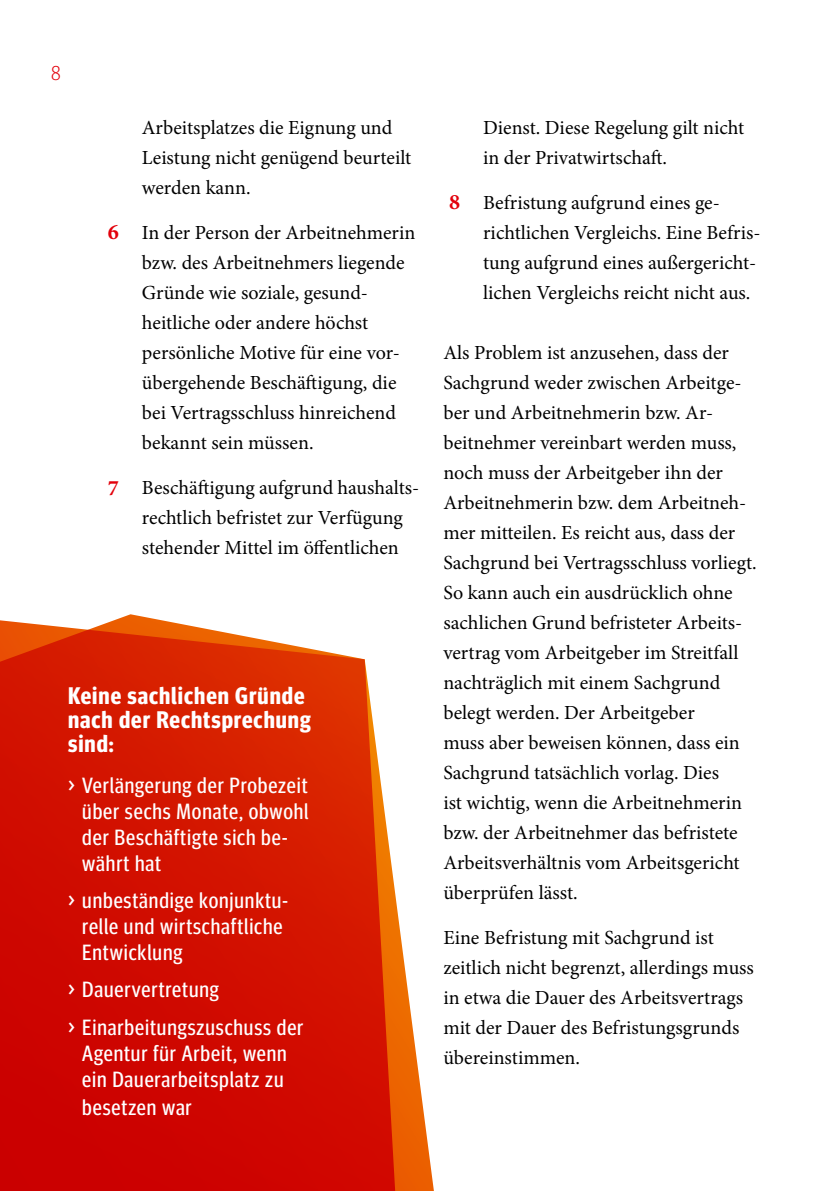
<style>
.page{position:relative;width:840px;height:1191px;background:#fff}
.page>*{position:absolute;margin:0;border:0;box-sizing:border-box;transform-origin:0 0}
.t1{font:700 24px/24px "Meta Headline Cond OT";letter-spacing:.04em;color:#fff}
.t2{font:22px/26px "Meta Headline Cond OT";letter-spacing:.04em;color:#fff}
.t3{font:700 22px "Minion Pro";color:#e3000b}
.t4{font:20px/30px "Minion Pro";color:#000}
.t5{font:300 20px "Meta Headline Cond OT";color:#e3000b}
</style>
<div class="page">
<svg style="left:0;top:614px;width:434px;height:577px;background:#d51f0c"></svg>
<p class="t5" style="left:51px;top:61px;width:11px">8</p>
<p class="t3" style="left:108px;top:217px;width:12px">6</p>
<p class="t3" style="left:108px;top:472px;width:12px">7</p>
<p class="t4" style="left:142px;top:113px;width:271px">Arbeitsplatzes die Eignung und<br>Leistung nicht genügend beurteilt werden kann.</p>
<p class="t4" style="left:142px;top:218px;width:275px">In der Person der Arbeitnehmerin bzw. des Arbeitnehmers liegende<br>Gründe wie soziale, gesund&shy;heitliche oder andere höchst persönliche Motive für eine vor&shy;übergehende Beschäftigung, die bei Vertragsschluss hinreichend bekannt sein müssen.</p>
<p class="t4" style="left:142px;top:473px;width:279px">Beschäftigung aufgrund haushalts&shy;rechtlich befristet zur Verfügung stehender Mittel im öffentlichen</p>
<p class="t1" style="left:68px;top:683px;width:244px">Keine sachlichen Gründe nach der Rechtsprechung sind:</p>
<p class="t2" style="left:82px;top:771px;width:228px;text-indent:-14px">&gt; Verlängerung der Probezeit über sechs Monate, obwohl der Beschäftigte sich be&shy;währt hat</p>
<p class="t2" style="left:82px;top:887px;width:207px;text-indent:-14px">&gt; unbeständige konjunktu&shy;relle und wirtschaftliche<br>Entwicklung</p>
<p class="t2" style="left:68px;top:970px;width:237px;line-height:37.4px">&gt; Dauervertretung<br>&gt; Einarbeitungszuschuss der</p>
<p class="t2" style="left:82px;top:1039px;width:206px">Agentur für Arbeit, wenn ein Dauerarbeitsplatz zu</p>
<p class="t2" style="left:82px;top:1093px;width:111px">besetzen war</p>
<p class="t3" style="left:449px;top:187px;width:12px">8</p>
<p class="t4" style="left:483px;top:113px;width:263px">Dienst. Diese Regelung gilt nicht in der Privatwirtschaft.</p>
<p class="t4" style="left:483px;top:188px;width:279px">Befristung aufgrund eines ge&shy;richtlichen Vergleichs. Eine Befris&shy;tung aufgrund eines außergericht&shy;lichen Vergleichs reicht nicht aus.</p>
<p class="t4" style="left:443px;top:338px;width:315px">Als Problem ist anzusehen, dass der Sachgrund weder zwischen Arbeitge&shy;ber und Arbeitnehmerin bzw. Ar&shy;beitnehmer vereinbart werden muss, noch muss der Arbeitgeber ihn der Arbeitnehmerin bzw. dem Arbeitneh&shy;mer mitteilen. Es reicht aus, dass der Sachgrund bei Vertragsschluss vorliegt.<br>So kann auch ein ausdrücklich ohne sachlichen Grund befristeter Arbeits&shy;vertrag vom Arbeitgeber im Streitfall nachträglich mit einem Sachgrund belegt werden. Der Arbeitgeber<br>muss aber beweisen können, dass ein Sachgrund tatsächlich vorlag. Dies<br>ist wichtig, wenn die Arbeitnehmerin bzw. der Arbeitnehmer das befristete Arbeitsverhältnis vom Arbeitsgericht überprüfen lässt.</p>
<p class="t4" style="left:443px;top:923px;width:312px">Eine Befristung mit Sachgrund ist zeitlich nicht begrenzt, allerdings muss in etwa die Dauer des Arbeitsvertrags mit der Dauer des Befristungsgrunds übereinstimmen.</p>
</div>
